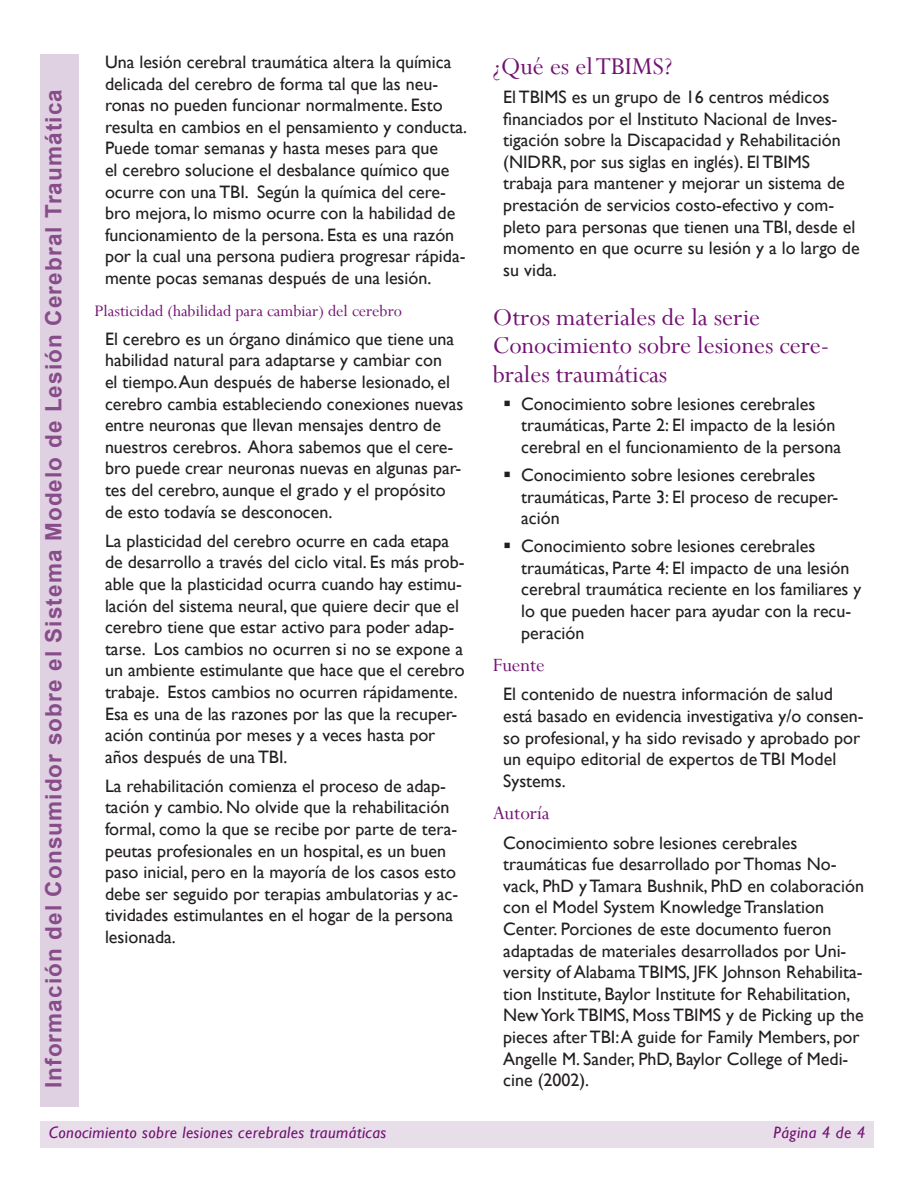
<style>
.page{position:relative;width:918px;height:1188px;background:#fff}
.page>*{position:absolute;margin:0;border:0;box-sizing:border-box;transform-origin:0 0}
.Subhead_1{font:27px/28.5px "Perpetua";color:#711271}
.t1{font:700 22.5px "Arial";letter-spacing:.05em;color:#884c8a}
.Subhead_2{font:21px "Perpetua";color:#711271}
.body_text{font:18px/21.6px "Gill Sans";color:#231f20}
.Bullet_1{font:18px/21.6px "Gill Sans";color:#231f20}
.Subhead_3{font:18px "Perpetua";color:#711271}
.footer_text{font:italic 16.5px "Gill Sans";letter-spacing:.025em;color:#711271}
</style>
<div class="page">
<div style="left:40px;top:54px;width:38px;height:1053px;background:#dfd0e2"></div>
<div style="left:40px;top:1121px;width:834px;height:27px;background:#e8deea"></div>
<p class="t1" style="left:39px;top:1088px;width:1001px;rotate:-90deg">Información del Consumidor sobre el Sistema Modelo de Lesión Cerebral Traumática</p>
<p class="body_text" style="left:105px;top:51px;width:364px">Una lesión cerebral traumática altera la química delicada del cerebro de forma tal que las neu&shy;ronas no pueden funcionar normalmente. Esto resulta en cambios en el pensamiento y conducta.<br>Puede tomar semanas y hasta meses para que<br>el cerebro solucione el desbalance químico que ocurre con una TBI. Según la química del cere&shy;bro mejora, lo mismo ocurre con la habilidad de funcionamiento de la persona. Esta es una razón por la cual una persona pudiera progresar rápida&shy;mente pocas semanas después de una lesión.</p>
<p class="Subhead_3" style="left:94px;top:299px;width:309px">Plasticidad (habilidad para cambiar) del cerebro</p>
<p class="body_text" style="left:105px;top:328px;width:360px">El cerebro es un órgano dinámico que tiene una habilidad natural para adaptarse y cambiar con<br>el tiempo. Aun después de haberse lesionado, el cerebro cambia estableciendo conexiones nuevas entre neuronas que llevan mensajes dentro de nuestros cerebros. Ahora sabemos que el cere&shy;bro puede crear neuronas nuevas en algunas par&shy;tes del cerebro, aunque el grado y el propósito de esto todavía se desconocen.</p>
<p class="body_text" style="left:105px;top:530px;width:361px">La plasticidad del cerebro ocurre en cada etapa de desarrollo a través del ciclo vital. Es más prob&shy;able que la plasticidad ocurra cuando hay estimu&shy;lación del sistema neural, que quiere decir que el cerebro tiene que estar activo para poder adap&shy;tarse. Los cambios no ocurren si no se expone a un ambiente estimulante que hace que el cerebro trabaje. Estos cambios no ocurren rápidamente.<br>Esa es una de las razones por las que la recuper&shy;ación continúa por meses y a veces hasta por años después de una TBI.</p>
<p class="body_text" style="left:105px;top:775px;width:355px">La rehabilitación comienza el proceso de adap&shy;tación y cambio. No olvide que la rehabilitación formal, como la que se recibe por parte de tera&shy;peutas profesionales en un hospital, es un buen paso inicial, pero en la mayoría de los casos esto debe ser seguido por terapias ambulatorias y ac&shy;tividades estimulantes en el hogar de la persona lesionada.</p>
<p class="footer_text" style="left:49px;top:1123px;width:339px">Conocimiento sobre lesiones cerebrales traumáticas</p>
<p class="Subhead_1" style="left:493px;top:51px;width:181px">¿Qué es el TBIMS?</p>
<p class="body_text" style="left:503px;top:87px;width:358px">El TBIMS es un grupo de 16 centros médicos financiados por el Instituto Nacional de Inves&shy;tigación sobre la Discapacidad y Rehabilitación (NIDRR, por sus siglas en inglés). El TBIMS trabaja para mantener y mejorar un sistema de prestación de servicios costo-efectivo y com&shy;pleto para personas que tienen una TBI, desde el momento en que ocurre su lesión y a lo largo de su vida.</p>
<p class="Subhead_1" style="left:493px;top:302px;width:338px">Otros materiales de la serie<br>Conocimiento sobre lesiones cere&shy;brales traumáticas</p>
<p class="Bullet_1" style="left:521px;top:393px;width:321px">Conocimiento sobre lesiones cerebrales traumáticas, Parte 2: El impacto de la lesión cerebral en el funcionamiento de la persona</p>
<p class="Bullet_1" style="left:521px;top:464px;width:319px">Conocimiento sobre lesiones cerebrales traumáticas, Parte 3: El proceso de recuper&shy;ación</p>
<p class="Bullet_1" style="left:521px;top:536px;width:342px">Conocimiento sobre lesiones cerebrales traumáticas, Parte 4: El impacto de una lesión cerebral traumática reciente en los familiares y lo que pueden hacer para ayudar con la recu&shy;peración</p>
<p class="Subhead_2" style="left:493px;top:652px;width:54px">Fuente</p>
<p class="body_text" style="left:503px;top:684px;width:362px">El contenido de nuestra información de salud está basado en evidencia investigativa y/o consen&shy;so profesional, y ha sido revisado y aprobado por un equipo editorial de expertos de TBI Model Systems.</p>
<p class="Subhead_2" style="left:493px;top:800px;width:58px">Autoría</p>
<p class="body_text" style="left:503px;top:832px;width:362px">Conocimiento sobre lesiones cerebrales traumáticas fue desarrollado por Thomas No&shy;vack, PhD y Tamara Bushnik, PhD en colaboración con el Model System Knowledge Translation Center. Porciones de este documento fueron adaptadas de materiales desarrollados por Uni&shy;versity of Alabama TBIMS, JFK Johnson Rehabilita&shy;tion Institute, Baylor Institute for Rehabilitation, New York TBIMS, Moss TBIMS y de Picking up the pieces after TBI: A guide for Family Members, por Angelle M. Sander, PhD, Baylor College of Medi&shy;cine (2002).</p>
<p class="footer_text" style="left:774px;top:1123px;width:93px">Página 4 de 4</p>
</div>
